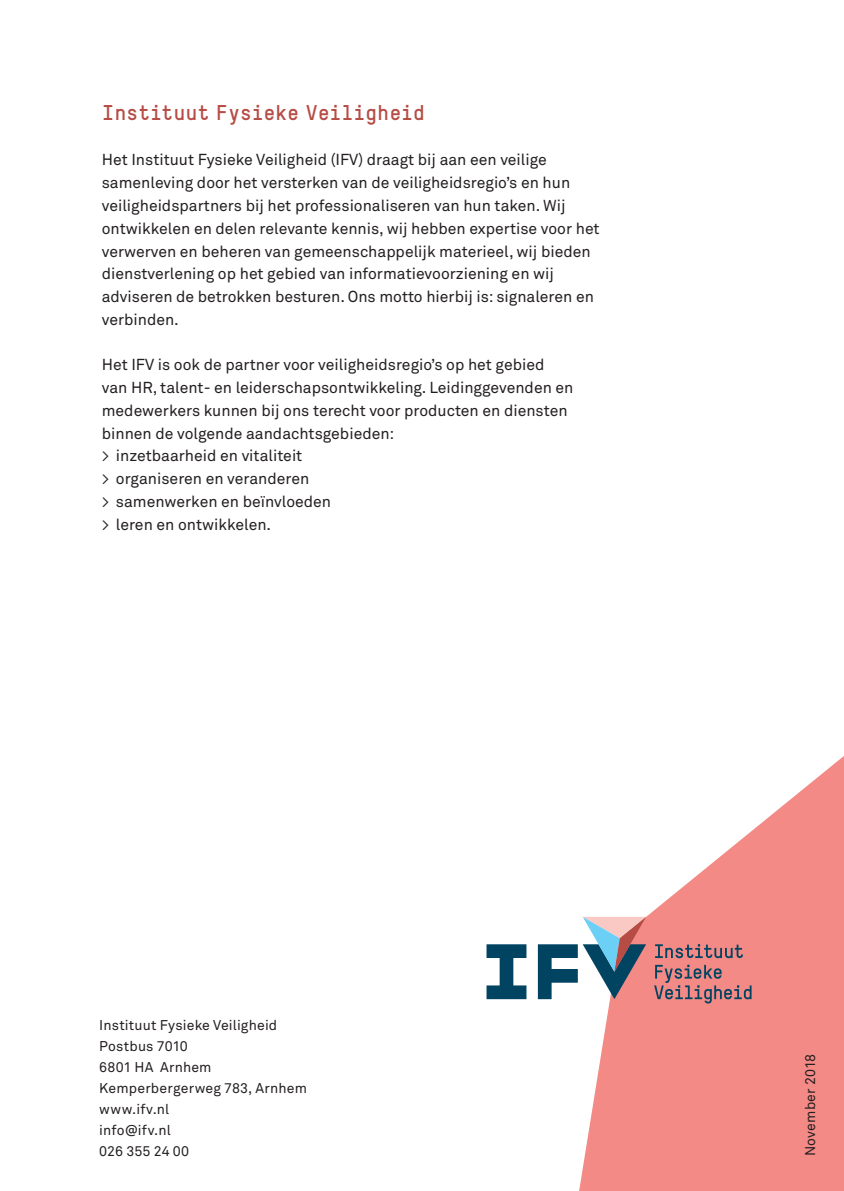
<style>
.page{position:relative;width:844px;height:1191px;background:#fff}
.page>*{position:absolute;margin:0;border:0;box-sizing:border-box;transform-origin:0 0}
.t1{font:700 21px "TSTARTW";letter-spacing:.015em;color:#b74c45}
.t2{font:15.75px/22.8px "Akkurat Std";color:#231f20}
.t3{font:14px/21px "Akkurat Std";letter-spacing:.015em;color:#231f20}
</style>
<div class="page">
<svg style="left:579px;top:757px;width:264px;height:434px;fill:#f38a85"></svg>
<svg style="left:486px;top:944px;width:40px;height:55px"></svg>
<svg style="left:537px;top:917px;width:109px;height:82px"></svg>
<svg style="left:655px;top:944px;width:87px;height:14px"></svg>
<svg style="left:654px;top:964px;width:97px;height:39px;background:#bf7b7d"></svg>
<h1 class="t1" style="left:102px;top:99px;width:324px">Instituut Fysieke Veiligheid</h1>
<p class="t2" style="left:102px;top:149px;width:499px">Het Instituut Fysieke Veiligheid (IFV) draagt bij aan een veilige samenleving door het versterken van de veiligheidsregio’s en hun veiligheidspartners bij het professionaliseren van hun taken. Wij ontwikkelen en delen relevante kennis, wij hebben expertise voor het verwerven en beheren van gemeenschappelijk materieel, wij bieden dienstverlening op het gebied van informatievoorziening en wij adviseren de betrokken besturen. Ons motto hierbij is: signaleren en verbinden.</p>
<p class="t2" style="left:102px;top:353px;width:473px">Het IFV is ook de partner voor veiligheidsregio’s op het gebied van HR, talent- en leiderschapsontwikkeling. Leidinggevenden en medewerkers kunnen bij ons terecht voor producten en diensten binnen de volgende aandachtsgebieden:<br>&gt; inzetbaarheid en vitaliteit<br>&gt; organiseren en veranderen<br>&gt; samenwerken en beïnvloeden<br>&gt; leren en ontwikkelen.</p>
<p class="t3" style="left:99px;top:1015px;width:209px">Instituut Fysieke Veiligheid<br>Postbus 7010<br>6801 HA Arnhem<br>Kemperbergerweg 783, Arnhem www.ifv.nl<br>info@ifv.nl<br>026 355 24 00</p>
<p class="t3" style="left:799px;top:1156px;width:104px;rotate:-90deg">November 2018</p>
</div>
